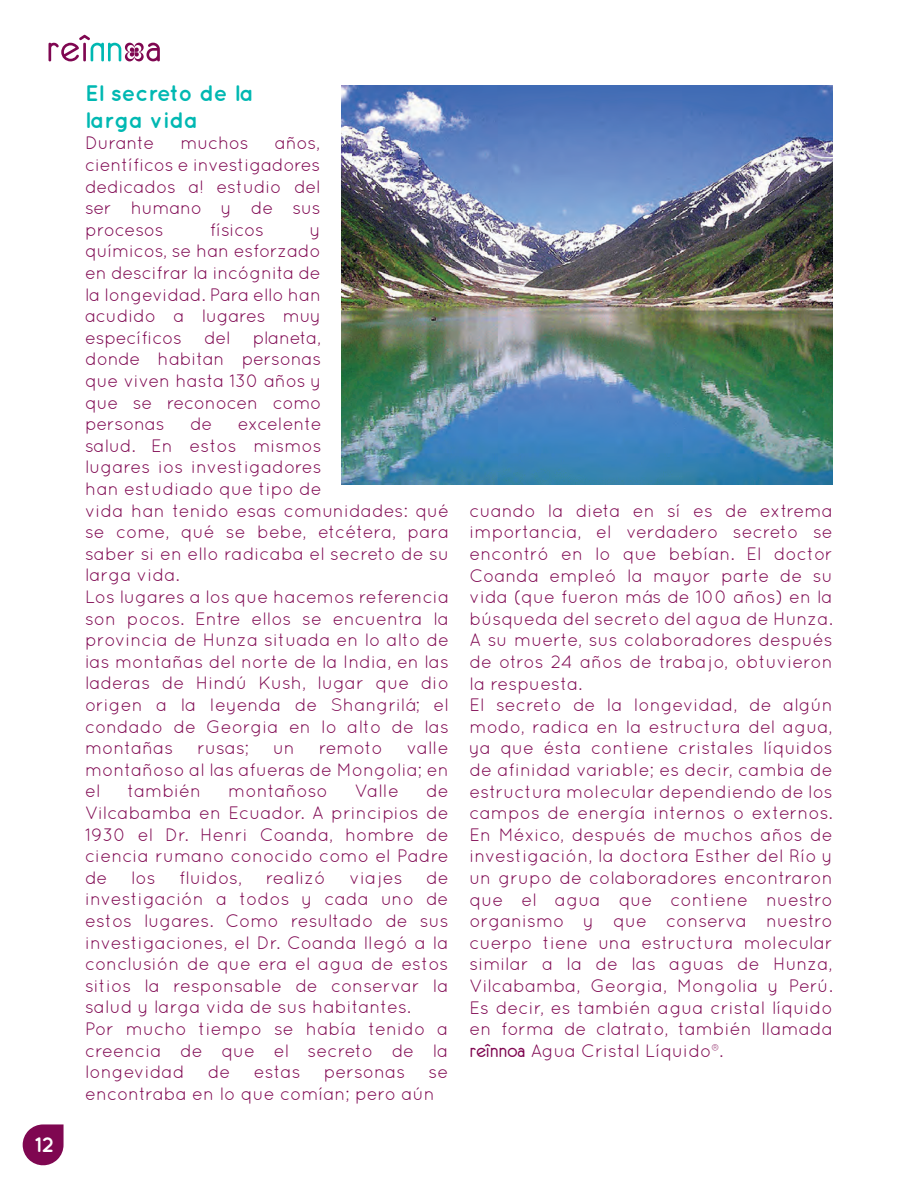
<style>
.page{position:relative;width:918px;height:1188px;background:#fff}
.page>*{position:absolute;margin:0;border:0;box-sizing:border-box;transform-origin:0 0}
.t1{font:700 22.5px/27px "Quicksand";color:#00b8b2}
.t2{font:700 21px "Quicksand";color:#fff}
.t3{font:18px/21.6px "Quicksand";color:#7f0751;text-align:justify}
.t4{font:18px "Quicksand";letter-spacing:-.02em;color:#7f0751}
.s1{font-family:"Eurofurenceregular";font-size:21px}
</style>
<div class="page">
<svg style="left:23px;top:1124px;width:41px;height:42px"></svg>
<svg style="left:49px;top:35px;width:111px;height:26px"></svg>
<img style="left:341px;top:85px;width:492px;height:400px">
<p class="t2" style="left:35px;top:1132px;width:21px">12</p>
<p class="t1" style="left:85px;top:79px;width:170px">El secreto de la larga vida</p>
<p class="t4" style="left:85px;top:133px;width:71px">Durante</p>
<p class="t3" style="left:181px;top:132px;width:70px">muchos</p>
<p class="t3" style="left:85px;top:132px;width:237px;text-indent:190px">años, científicos e investigadores dedicados a! estudio del ser humano y de sus procesos</p>
<p class="t3" style="left:210px;top:219px;width:56px">físicos</p>
<p class="t3" style="left:85px;top:219px;width:238px;text-indent:225px">y químicos, se han esforzado en descifrar la incógnita de la longevidad. Para ello han acudido a lugares muy específicos del planeta, donde habitan personas que viven hasta 130 años y que se reconocen como personas</p>
<p class="t3" style="left:85px;top:413px;width:366px;text-align:left;text-indent:153px">excelente<br>salud. En estos mismos<br>lugares ios investigadores<br>han estudiado que tipo de<br>vida han tenido esas comunidades: qué se come, qué se bebe, etcétera, para saber si en ello radicaba el secreto de su larga vida.<br>Los lugares a los que hacemos referencia son pocos. Entre ellos se encuentra la provincia de Hunza situada en lo alto de ¡as montañas del norte de la India, en las laderas de Hindú Kush, lugar que dio origen a la leyenda de Shangrilá; el condado de Georgia en lo alto de las montañas</p>
<p class="t3" style="left:190px;top:413px;width:24px">de</p>
<p class="t3" style="left:85px;top:737px;width:365px;text-indent:322px">valle montañoso al las afueras de Mongolia; en el</p>
<p class="t3" style="left:197px;top:737px;width:54px">rusas;</p>
<p class="t3" style="left:273px;top:737px;width:23px">un</p>
<p class="t3" style="left:319px;top:737px;width:66px">remoto</p>
<p class="t3" style="left:127px;top:780px;width:75px">también</p>
<p class="t3" style="left:228px;top:780px;width:101px">montañoso</p>
<p class="t3" style="left:355px;top:780px;width:46px">Valle</p>
<p class="t3" style="left:85px;top:780px;width:365px;text-indent:341px">de Vilcabamba en Ecuador. A principios de 1930 el Dr. Henri Coanda, hombre de ciencia rumano conocido como el Padre de</p>
<p class="t3" style="left:131px;top:867px;width:26px">los</p>
<p class="t3" style="left:179px;top:867px;width:65px">fluidos,</p>
<p class="t3" style="left:266px;top:867px;width:62px">realizó</p>
<p class="t3" style="left:350px;top:867px;width:55px">viajes</p>
<p class="t3" style="left:85px;top:867px;width:365px;text-align:left;text-indent:341px">de investigación a todos y cada uno de estos lugares. Como resultado de sus investigaciones, el Dr. Coanda llegó a la conclusión de que era el agua de estos sitios la responsable de conservar la salud y larga vida de sus habitantes.<br>Por mucho tiempo se había tenido a creencia de que el secreto de la longevidad</p>
<p class="t3" style="left:208px;top:1061px;width:24px">de</p>
<p class="t3" style="left:254px;top:1061px;width:48px">estas</p>
<p class="t3" style="left:324px;top:1061px;width:83px">personas</p>
<p class="t3" style="left:85px;top:1061px;width:365px;text-indent:343px">se encontraba en lo que comían; pero aún</p>
<p class="t3" style="left:470px;top:500px;width:365px;text-align:left">cuando la dieta en sí es de extrema importancia, el verdadero secreto se encontró en lo que bebían. El doctor Coanda empleó la mayor parte de su vida (que fueron más de 100 años) en la búsqueda del secreto del agua de Hunza.<br>A su muerte, sus colaboradores después de otros 24 años de trabajo, obtuvieron la respuesta.<br>El secreto de la longevidad, de algún modo, radica en la estructura del agua, ya que ésta contiene cristales líquidos de afinidad variable; es decir, cambia de estructura molecular dependiendo de los campos de energía internos o externos.<br>En México, después de muchos años de investigación, la doctora Esther del Río y un grupo de colaboradores encontraron que el agua que contiene nuestro organismo y que conserva nuestro cuerpo tiene una estructura molecular similar a la de las aguas de Hunza, Vilcabamba, Georgia, Mongolia y Perú.<br>Es decir, es también agua cristal líquido en forma de clatrato, también llamada <span class="s1">reînnoa</span> Agua Cristal Líquido®.</p>
</div>
